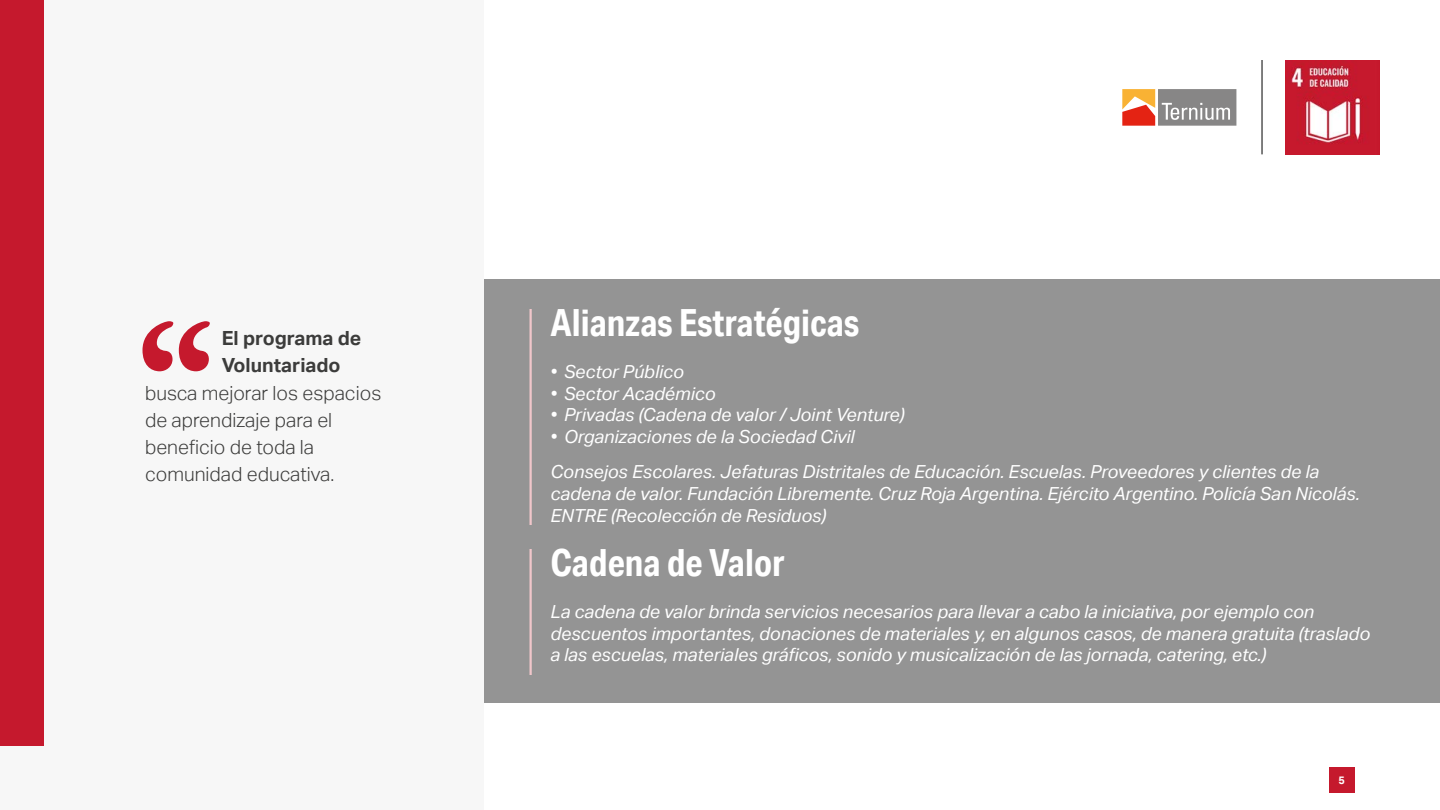
<style>
.page{position:relative;width:1440px;height:810px;background:#fff}
.page>*{position:absolute;margin:0;border:0;box-sizing:border-box;transform-origin:0 0}
.t1{font:700 37.5px "Aktiv Grotesk Cd";color:#fff}
.t2{font:300 19.5px/27px "Aktiv Grotesk";color:#3c3c3b}
.t3{font:700 19.5px/27px "Aktiv Grotesk";color:#3c3c3b}
.t4{font:italic 18px/21.8px "Aktiv Grotesk";color:#fff}
.t5{font:700 10.88px "Aktiv Grotesk";color:#fff}
</style>
<div class="page">
<div style="left:1329px;top:767px;width:25px;height:26px;background:#c5192d"></div>
<img style="left:1285px;top:60px;width:95px;height:95px">
<hr style="left:1262px;top:60px;width:1px;height:94px;background:#000">
<svg style="left:1122px;top:89px;width:114px;height:37px;background:#b39282"></svg>
<div style="left:0;top:0;width:484px;height:810px;background:#f7f7f7"></div>
<div style="left:0;top:0;width:44px;height:746px;background:#c5192d"></div>
<div style="left:484px;top:279px;width:956px;height:424px;background:#949494"></div>
<svg style="left:143px;top:321px;width:67px;height:50px"></svg>
<hr style="left:530px;top:309px;width:2px;height:216px;background:#f0c6ca">
<hr style="left:530px;top:549px;width:2px;height:126px;background:#f0c6ca">
<p class="t3" style="left:222px;top:325px;width:141px">El programa de<br>Voluntariado</p>
<p class="t2" style="left:145px;top:379px;width:238px">busca mejorar los espacios de aprendizaje para el beneficio de toda la comunidad educativa.</p>
<h1 class="t1" style="left:550px;top:299px;width:310px">Alianzas Estratégicas</h1>
<p class="t4" style="left:551px;top:361px;width:135px">• Sector Público</p>
<p class="t4" style="left:551px;top:382px;width:167px">• Sector Académico</p>
<p class="t4" style="left:551px;top:404px;width:355px">• Privadas (Cadena de valor / Joint Venture)</p>
<p class="t4" style="left:551px;top:419px;width:770px;line-height:35.2px">• Organizaciones de la Sociedad Civil<br>Consejos Escolares. Jefaturas Distritales de Educación. Escuelas. Proveedores y clientes de la</p>
<p class="t4" style="left:551px;top:483px;width:811px">cadena de valor. Fundación Libremente. Cruz Roja Argentina. Ejército Argentino. Policía San Nicolás.<br>ENTRE (Recolección de Residuos)</p>
<h1 class="t1" style="left:550px;top:539px;width:236px">Cadena de Valor</h1>
<p class="t4" style="left:551px;top:601px;width:821px">La cadena de valor brinda servicios necesarios para llevar a cabo la iniciativa, por ejemplo con descuentos importantes, donaciones de materiales y, en algunos casos, de manera gratuita (traslado a las escuelas, materiales gráficos, sonido y musicalización de las jornada, catering, etc.)</p>
<p class="t5" style="left:1338px;top:774px;width:8px">5</p>
</div>
